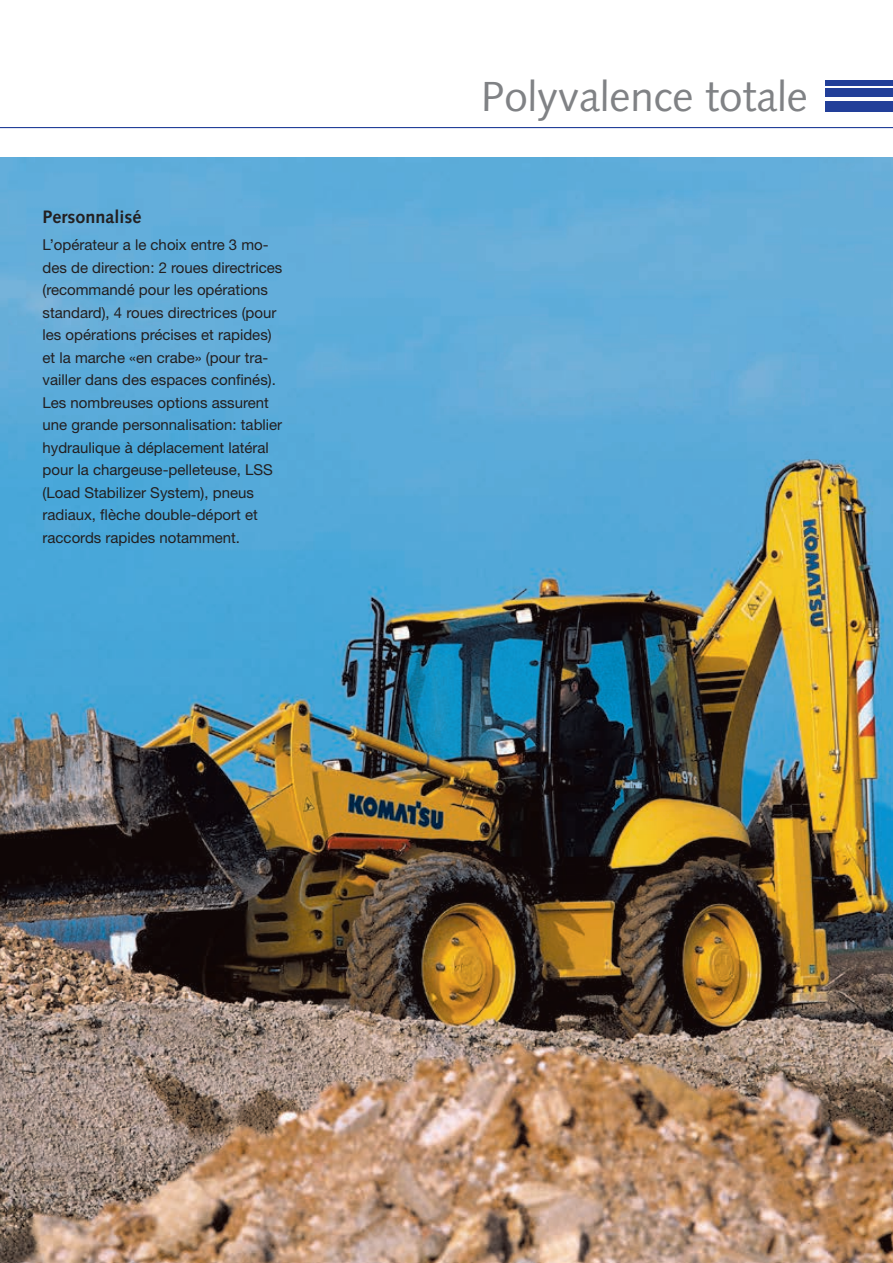
<style>
.page{position:relative;width:893px;height:1263px;background:#fff}
.page>*{position:absolute;margin:0;border:0;box-sizing:border-box;transform-origin:0 0}
.t1{font:42px "Syntax LTCE";color:#808285}
.t2{font:700 18px "Syntax LTCE";color:#231f20}
.t3{font:15px/22.5px "Helvetica Neue LT Pro";color:#231f20}
</style>
<div class="page">
<hr style="left:0;top:127px;width:893px;height:1px;background:#223f99">
<div style="left:825px;top:101px;width:68px;height:10px;background:#223f99"></div>
<div style="left:825px;top:89px;width:68px;height:8px;background:#223f99"></div>
<div style="left:825px;top:80px;width:68px;height:5px;background:#223f99"></div>
<img style="left:0;top:157px;width:893px;height:1106px">
<p class="t2" style="left:43px;top:207px;width:100px">Personnalisé</p>
<p class="t3" style="left:43px;top:233px;width:241px">L’opérateur a le choix entre 3 mo&shy;des de direction: 2 roues directrices (recommandé pour les opérations standard), 4 roues directrices (pour les opérations précises et rapides) et la marche «en crabe» (pour tra&shy;vailler dans des espaces confinés).<br>Les nombreuses options assurent une grande personnalisation: tablier hydraulique à déplacement latéral pour la chargeuse-pelleteuse, LSS (Load Stabilizer System), pneus radiaux, flèche double-déport et raccords rapides notamment.</p>
<h1 class="t1" style="left:481px;top:72px;width:328px">Polyvalence totale</h1>
</div>
